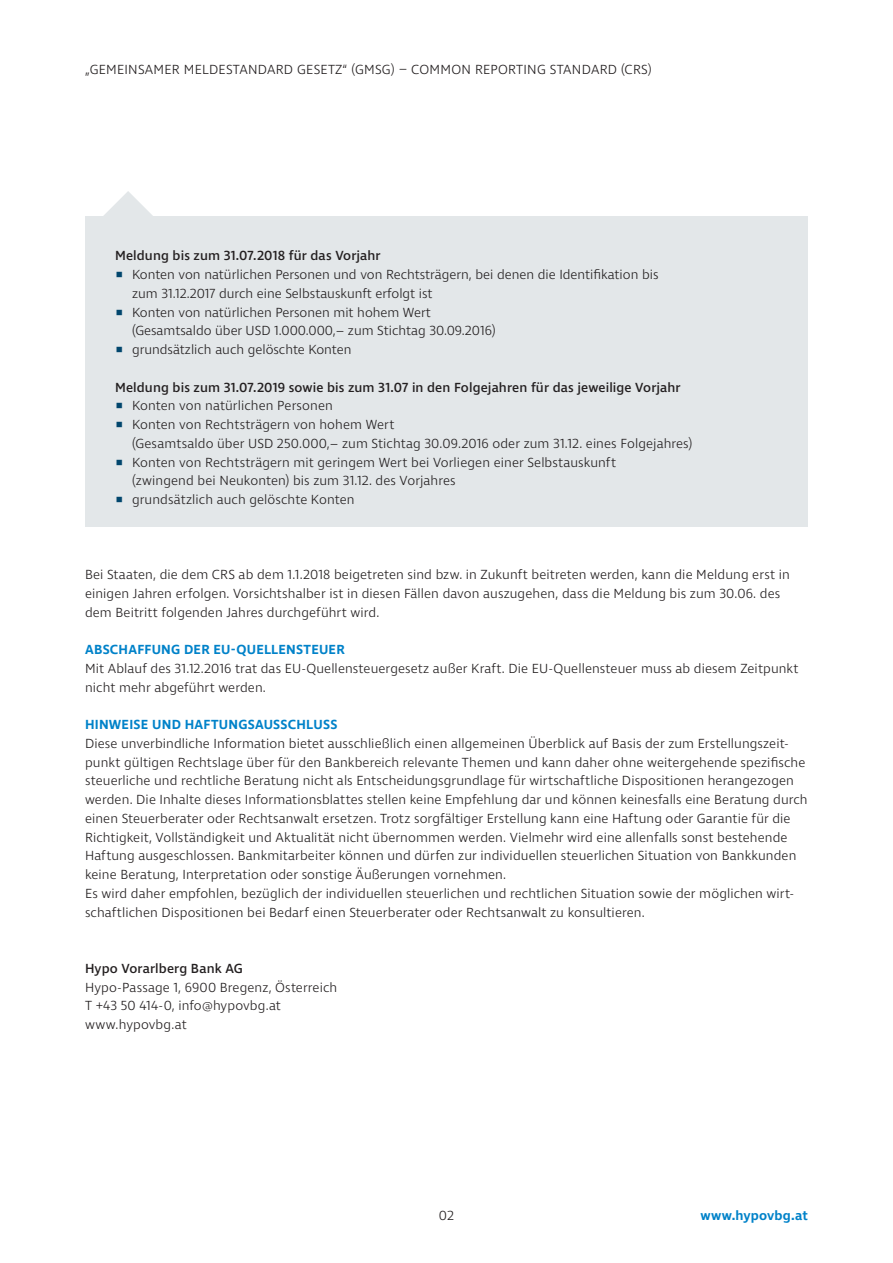
<style>
.page{position:relative;width:893px;height:1263px;background:#fff}
.page>*{position:absolute;margin:0;border:0;box-sizing:border-box;transform-origin:0 0}
.Fliesstext_9pt{font:300 13.5px/18.8px "Ingra";letter-spacing:.01em;color:#231f20}
.Fliesstext_9pt-2{font:500 13.5px "Ingra";letter-spacing:.01em;color:#231f20}
.Dislaimer_7pt_regula{font:300 13.5px/18.8px "Ingra";letter-spacing:.01em;color:#231f20}
.Fliesstext_HL1_SemiB{font:600 13.5px "Ingra";letter-spacing:.02em;color:#0082c9}
.Kopfzeile_Produktnam{font:300 13.5px "Ingra";letter-spacing:.02em;color:#231f20}
.s1{color:#01466d}
.s2{font-weight:500}
</style>
<div class="page">
<div style="left:85px;top:217px;width:723px;height:309px;background:#e3e7e9"></div>
<svg style="left:99px;top:191px;width:58px;height:26px"></svg>
<p class="Kopfzeile_Produktnam" style="left:85px;top:61px;width:568px">„GEMEINSAMER MELDESTANDARD GESETZ“ (GMSG) – COMMON REPORTING STANDARD (CRS)</p>
<p class="Fliesstext_9pt-2" style="left:115px;top:247px;width:267px">Meldung bis zum 31.07.2018 für das Vorjahr</p>
<p class="Fliesstext_9pt" style="left:132px;top:266px;width:528px;text-indent:-17px"><span class="s1">▪</span> Konten von natürlichen Personen und von Rechtsträgern, bei denen die Identifikation bis zum 31.12.2017 durch eine Selbstauskunft erfolgt ist</p>
<p class="Fliesstext_9pt" style="left:132px;top:303px;width:365px;text-indent:-17px"><span class="s1">▪</span> Konten von natürlichen Personen mit hohem Wert (Gesamtsaldo über USD 1.000.000,– zum Stichtag 30.09.2016)</p>
<p class="Fliesstext_9pt" style="left:115px;top:341px;width:238px"><span class="s1">▪</span> grundsätzlich auch gelöschte Konten</p>
<p class="Fliesstext_9pt-2" style="left:115px;top:379px;width:567px">Meldung bis zum 31.07.2019 sowie bis zum 31.07 in den Folgejahren für das jeweilige Vorjahr</p>
<p class="Fliesstext_9pt" style="left:115px;top:397px;width:219px"><span class="s1">▪</span> Konten von natürlichen Personen</p>
<p class="Fliesstext_9pt" style="left:132px;top:416px;width:562px;text-indent:-17px"><span class="s1">▪</span> Konten von Rechtsträgern von hohem Wert<br>(Gesamtsaldo über USD 250.000,– zum Stichtag 30.09.2016 oder zum 31.12. eines Folgejahres)</p>
<p class="Fliesstext_9pt" style="left:132px;top:453px;width:485px;text-indent:-17px"><span class="s1">▪</span> Konten von Rechtsträgern mit geringem Wert bei Vorliegen einer Selbstauskunft (zwingend bei Neukonten) bis zum 31.12. des Vorjahres</p>
<p class="Fliesstext_9pt" style="left:115px;top:491px;width:241px"><span class="s1">▪</span> grundsätzlich auch gelöschte Konten</p>
<p class="Fliesstext_9pt" style="left:85px;top:566px;width:706px">Bei Staaten, die dem CRS ab dem 1.1.2018 beigetreten sind bzw. in Zukunft beitreten werden, kann die Meldung erst in einigen Jahren erfolgen. Vorsichtshalber ist in diesen Fällen davon auszugehen, dass die Meldung bis zum 30.06. des dem Beitritt folgenden Jahres durchgeführt wird.</p>
<p class="Fliesstext_HL1_SemiB" style="left:85px;top:641px;width:261px">ABSCHAFFUNG DER EU-QUELLENSTEUER</p>
<p class="Fliesstext_9pt" style="left:85px;top:660px;width:715px">Mit Ablauf des 31.12.2016 trat das EU-Quellensteuergesetz außer Kraft. Die EU-Quellensteuer muss ab diesem Zeitpunkt nicht mehr abgeführt werden.</p>
<p class="Fliesstext_HL1_SemiB" style="left:85px;top:716px;width:254px">HINWEISE UND HAFTUNGSAUSSCHLUSS</p>
<p class="Fliesstext_9pt" style="left:85px;top:735px;width:724px">Diese unverbindliche Information bietet ausschließlich einen allgemeinen Überblick auf Basis der zum Erstellungszeit&shy;punkt gültigen Rechtslage über für den Bankbereich relevante Themen und kann daher ohne weitergehende spezifische steuerliche und rechtliche Beratung nicht als Entscheidungsgrundlage für wirtschaftliche Dispositionen herangezogen werden. Die Inhalte dieses Informationsblattes stellen keine Empfehlung dar und können keinesfalls eine Beratung durch einen Steuerberater oder Rechtsanwalt ersetzen. Trotz sorgfältiger Erstellung kann eine Haftung oder Garantie für die Richtigkeit, Vollständigkeit und Aktualität nicht übernommen werden. Vielmehr wird eine allenfalls sonst bestehende Haftung ausgeschlossen. Bankmitarbeiter können und dürfen zur individuellen steuerlichen Situation von Bankkunden keine Beratung, Interpretation oder sonstige Äußerungen vornehmen.</p>
<p class="Fliesstext_9pt" style="left:85px;top:885px;width:711px">Es wird daher empfohlen, bezüglich der individuellen steuerlichen und rechtlichen Situation sowie der möglichen wirt&shy;schaftlichen Dispositionen bei Bedarf einen Steuerberater oder Rechtsanwalt zu konsultieren.</p>
<p class="Dislaimer_7pt_regula" style="left:85px;top:960px;width:254px"><span class="s2">Hypo Vorarlberg Bank AG<br></span>Hypo-Passage 1, 6900 Bregenz, Österreich<br>T +43 50 414-0, info@hypovbg.at www.hypovbg.at</p>
<p class="Fliesstext_9pt" style="left:439px;top:1207px;width:17px">02</p>
<p class="Fliesstext_HL1_SemiB" style="left:700px;top:1207px;width:109px">www.hypovbg.at</p>
</div>
